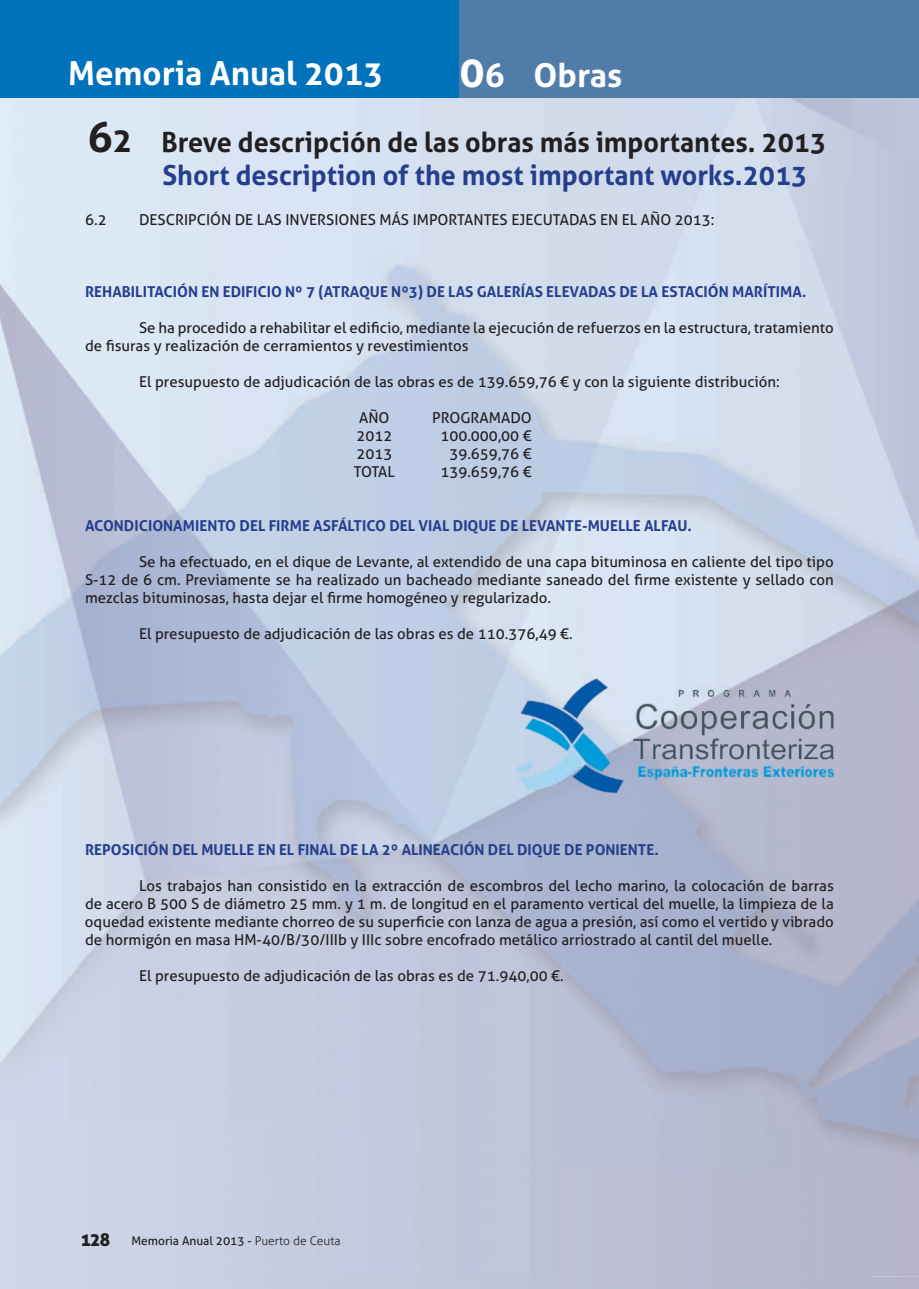
<style>
.page{position:relative;width:919px;height:1289px;background:#fff}
.page>*{position:absolute;margin:0;border:0;box-sizing:border-box;transform-origin:0 0}
.t1{font:700 33px "Aller";color:#fff}
.t2{font:700 27.75px/33.3px "Aller";color:#231f20}
.t3{font:15px/18px "Aller";color:#231f20;text-align:justify}
.t4{font:700 15px "Aller";color:#253f8e}
.t5{font:12px "Aller";color:#231f20}
.s1{font-size:42px}
.s2{font-size:33px}
.s3{color:#253f8e}
.s4{font-family:"Aller Display";font-size:18px}
.s5{font-weight:300}
</style>
<div class="page">
<img style="left:0;top:183px;width:1px;height:819px">
<img style="left:561px;top:494px;width:357px;height:209px">
<img style="left:817px;top:703px;width:101px;height:573px">
<div style="left:0;top:0;width:459px;height:98px;background:#0072bc"></div>
<div style="left:459px;top:0;width:459px;height:98px;background:#507caa"></div>
<img style="left:513px;top:675px;width:320px;height:120px">
<h1 class="t1" style="left:459px;top:54px;width:164px"><span class="s1">0</span>6 Obras</h1>
<h2 class="t2" style="left:162px;top:125px;width:665px;text-indent:-75px"><span class="s1">6</span><span class="s2">2</span> Breve descripción de las obras más importantes. 2013<br><span class="s3">Short description of the most important works.2013</span></h2>
<p class="t3" style="left:85px;top:210px;width:23px">6.2</p>
<p class="t3" style="left:139px;top:210px;width:577px">DESCRIPCIÓN DE LAS INVERSIONES MÁS IMPORTANTES EJECUTADAS EN EL AÑO 2013:</p>
<h1 class="t1" style="left:68px;top:52px;width:317px">Memoria Anual 2013</h1>
<p class="t4" style="left:85px;top:282px;width:722px">REHABILITACIÓN EN EDIFICIO Nº 7 (ATRAQUE Nº3) DE LAS GALERÍAS ELEVADAS DE LA ESTACIÓN MARÍTIMA.</p>
<p class="t3" style="left:85px;top:318px;width:750px;text-indent:54px">Se ha procedido a rehabilitar el edificio, mediante la ejecución de refuerzos en la estructura, tratamiento de fisuras y realización de cerramientos y revestimientos</p>
<p class="t3" style="left:139px;top:372px;width:642px">El presupuesto de adjudicación de las obras es de 139.659,76 € y con la siguiente distribución:</p>
<p class="t3" style="left:359px;top:408px;width:32px">AÑO</p>
<p class="t3" style="left:432px;top:408px;width:101px">PROGRAMADO</p>
<p class="t3" style="left:356px;top:426px;width:37px">2012</p>
<p class="t3" style="left:440px;top:426px;width:93px">100.000,00 €</p>
<p class="t3" style="left:356px;top:444px;width:37px">2013</p>
<p class="t3" style="left:449px;top:444px;width:84px">39.659,76 €</p>
<p class="t3" style="left:353px;top:462px;width:43px">TOTAL</p>
<p class="t3" style="left:440px;top:462px;width:93px">139.659,76 €</p>
<p class="t4" style="left:85px;top:516px;width:608px">ACONDICIONAMIENTO DEL FIRME ASFÁLTICO DEL VIAL DIQUE DE LEVANTE-MUELLE ALFAU.</p>
<p class="t3" style="left:85px;top:552px;width:750px;text-indent:54px">Se ha efectuado, en el dique de Levante, al extendido de una capa bituminosa en caliente del tipo tipo S-12 de 6 cm. Previamente se ha realizado un bacheado mediante saneado del firme existente y sellado con mezclas bituminosas, hasta dejar el firme homogéneo y regularizado.</p>
<p class="t3" style="left:139px;top:624px;width:435px">El presupuesto de adjudicación de las obras es de 110.376,49 €.</p>
<p class="t4" style="left:85px;top:840px;width:575px">REPOSICIÓN DEL MUELLE EN EL FINAL DE LA 2º ALINEACIÓN DEL DIQUE DE PONIENTE.</p>
<p class="t3" style="left:85px;top:876px;width:750px;text-indent:54px">Los trabajos han consistido en la extracción de escombros del lecho marino, la colocación de barras de acero B 500 S de diámetro 25 mm. y 1 m. de longitud en el paramento vertical del muelle, la limpieza de la oquedad existente mediante chorreo de su superficie con lanza de agua a presión, así como el vertido y vibrado de hormigón en masa HM-40/B/30/IIIb y IIIc sobre encofrado metálico arriostrado al cantil del muelle.</p>
<p class="t3" style="left:139px;top:966px;width:426px">El presupuesto de adjudicación de las obras es de 71.940,00 €.</p>
<p class="t5" style="left:81px;top:1233px;width:261px"><span class="s4">128</span> Memoria Anual 2013 - <span class="s5">Puerto de Ceuta</span></p>
</div>
